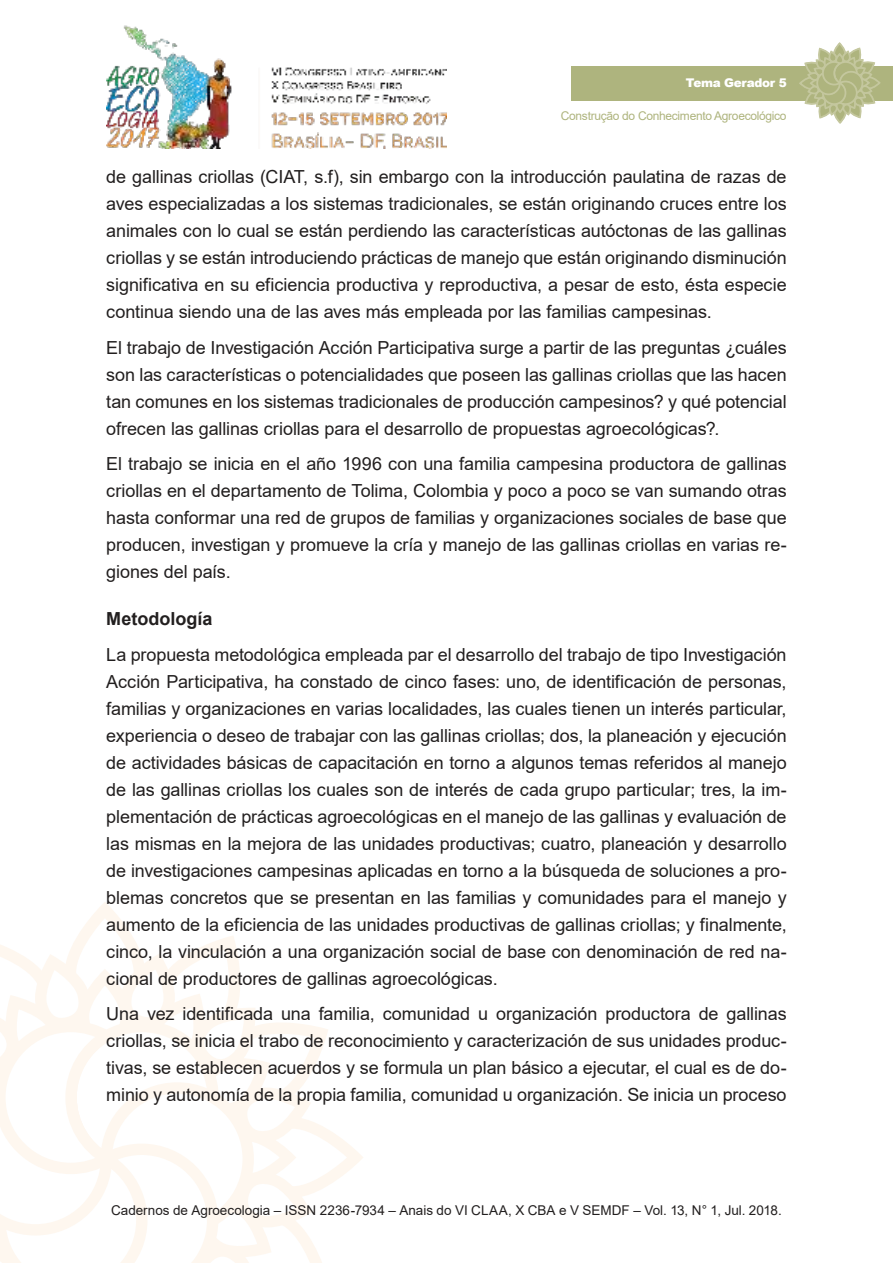
<style>
.page{position:relative;width:893px;height:1263px;background:#fff}
.page>*{position:absolute;margin:0;border:0;box-sizing:border-box;transform-origin:0 0}
.t1{font:18px/27px "Arial";letter-spacing:-.005em;color:#221f1f;text-align:justify}
.t2{font:700 18px "Arial";color:#221f1f}
.t3{font:13.5px "Arial";color:#221f1f}
.t4{font:12px "Arial";letter-spacing:-.025em;color:#aeb47e}
.t5{font:900 12px "Arial";letter-spacing:-.025em;color:#fff}
</style>
<div class="page">
<img style="left:106px;top:25px;width:340px;height:124px">
<svg style="left:0;top:910px;width:363px;height:353px"></svg>
<div style="left:571px;top:66px;width:322px;height:34px;background:#aeb47e"></div>
<svg style="left:798px;top:43px;width:83px;height:81px"></svg>
<p class="t5" style="left:686px;top:76px;width:102px">Tema Gerador 5</p>
<p class="t4" style="left:561px;top:112px;width:227px">Construção do Conhecimento Agroecológico</p>
<p class="t1" style="left:106px;top:165px;width:682px">de gallinas criollas (CIAT, s.f), sin embargo con la introducción paulatina de razas de aves especializadas a los sistemas tradicionales, se están originando cruces entre los animales con lo cual se están perdiendo las características autóctonas de las gallinas criollas y se están introduciendo prácticas de manejo que están originando disminución significativa en su eficiencia productiva y reproductiva, a pesar de esto, ésta especie continua siendo una de las aves más empleada por las familias campesinas.</p>
<p class="t1" style="left:106px;top:336px;width:682px">El trabajo de Investigación Acción Participativa surge a partir de las preguntas ¿cuáles son las características o potencialidades que poseen las gallinas criollas que las hacen tan comunes en los sistemas tradicionales de producción campesinos? y qué potencial ofrecen las gallinas criollas para el desarrollo de propuestas agroecológicas?.</p>
<p class="t1" style="left:106px;top:452px;width:682px">El trabajo se inicia en el año 1996 con una familia campesina productora de gallinas criollas en el departamento de Tolima, Colombia y poco a poco se van sumando otras hasta conformar una red de grupos de familias y organizaciones sociales de base que producen, investigan y promueve la cría y manejo de las gallinas criollas en varias re&shy;giones del país.</p>
<p class="t2" style="left:106px;top:612px;width:108px">Metodología</p>
<p class="t1" style="left:106px;top:643px;width:682px">La propuesta metodológica empleada par el desarrollo del trabajo de tipo Investigación Acción Participativa, ha constado de cinco fases: uno, de identificación de personas, familias y organizaciones en varias localidades, las cuales tienen un interés particular, experiencia o deseo de trabajar con las gallinas criollas; dos, la planeación y ejecución de actividades básicas de capacitación en torno a algunos temas referidos al manejo de las gallinas criollas los cuales son de interés de cada grupo particular; tres, la im&shy;plementación de prácticas agroecológicas en el manejo de las gallinas y evaluación de las mismas en la mejora de las unidades productivas; cuatro, planeación y desarrollo de investigaciones campesinas aplicadas en torno a la búsqueda de soluciones a pro&shy;blemas concretos que se presentan en las familias y comunidades para el manejo y aumento de la eficiencia de las unidades productivas de gallinas criollas; y finalmente, cinco, la vinculación a una organización social de base con denominación de red na&shy;cional de productores de gallinas agroecológicas.</p>
<p class="t1" style="left:106px;top:1002px;width:682px">Una vez identificada una familia, comunidad u organización productora de gallinas criollas, se inicia el trabo de reconocimiento y caracterización de sus unidades produc&shy;tivas, se establecen acuerdos y se formula un plan básico a ejecutar, el cual es de do&shy;minio y autonomía de la propia familia, comunidad u organización. Se inicia un proceso</p>
<p class="t3" style="left:111px;top:1205px;width:672px">Cadernos de Agroecologia – ISSN 2236-7934 – Anais do VI CLAA, X CBA e V SEMDF – Vol. 13, N° 1, Jul. 2018.</p>
</div>
